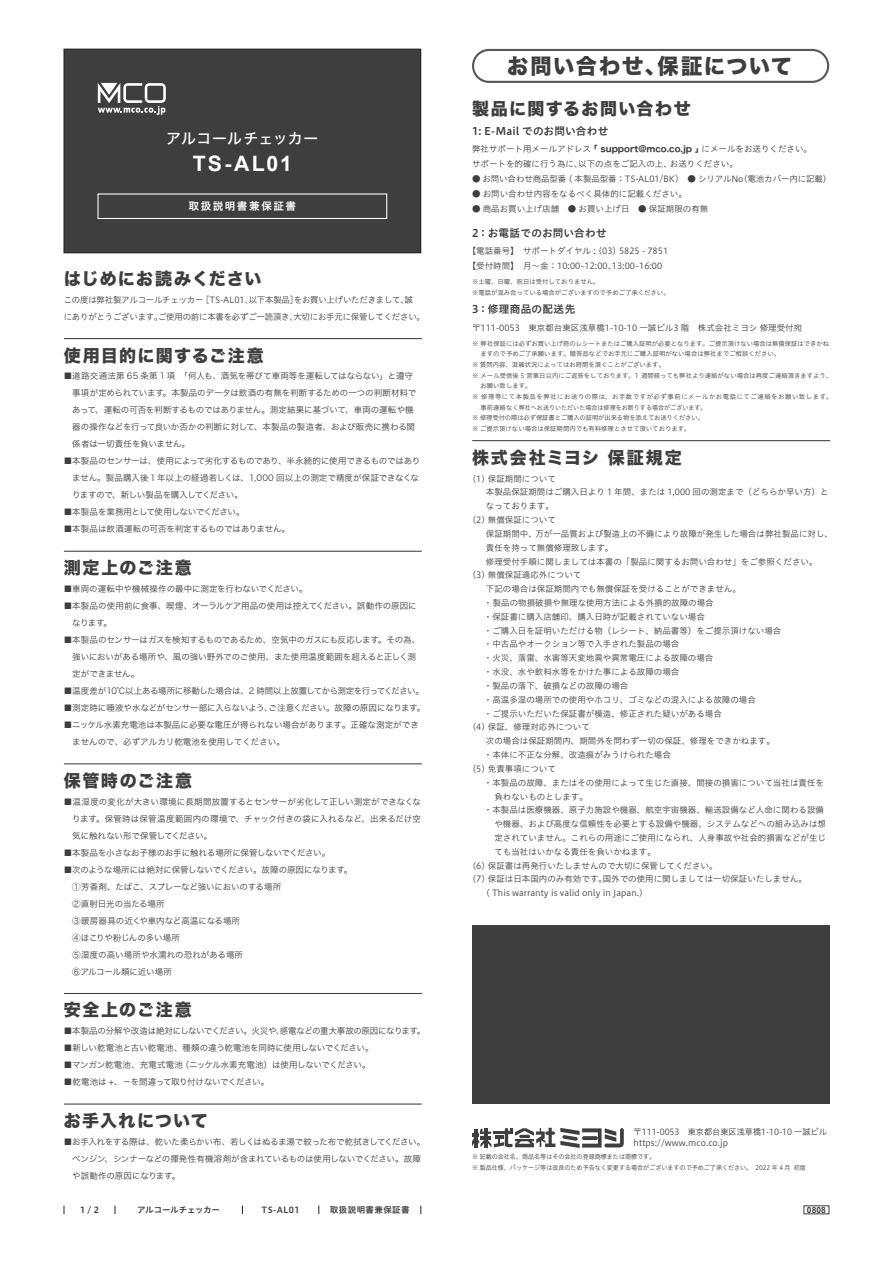
<style>
.page{position:relative;width:893px;height:1263px;background:#fff}
.page>*{position:absolute;margin:0;border:0;box-sizing:border-box;transform-origin:0 0}
.t1{font:21.3px "Hira Kaku Std N W8";letter-spacing:.075em;color:#3e3e3f}
.t2{font:700 21.3px "Arial";letter-spacing:.095em;color:#fff}
.t3{font:16.95px "Hira Kaku Std N W8";letter-spacing:.085em;color:#3e3e3f}
.t4{font:16.95px "Hira Kaku Std N W8";letter-spacing:.11em;color:#3e3e3f}
.t5{font:16.95px "Hira Kaku Std N W8";letter-spacing:.06em;color:#3e3e3f}
.t6{font:16.95px "Hira Kaku Std N W8";letter-spacing:.065em;color:#3e3e3f}
.t7{font:14.85px "Hira Kaku Std N W5";letter-spacing:.025em;color:#fff}
.t8{font:10.65px "Hiragino UD Sans Std W6";letter-spacing:.025em;color:#3e3e3f}
.t9{font:10.65px "Hiragino UD Sans Std W6";letter-spacing:.14em;color:#fff}
.t10{font:8.55px/14.9px "Hiragino UD Sans Std W3";color:#3e3e3f}
.t11{font:8.55px/17px "Hira Kaku Pro W3";letter-spacing:-.015em;color:#3e3e3f}
.t12{font:8.55px/17px "Hiragino UD Sans Std W3";letter-spacing:-.025em;color:#3e3e3f}
.t13{font:8.55px "Hira Kaku Pro W3";letter-spacing:-.035em;color:#3e3e3f}
.t14{font:8.55px/10.6px "Hiragino UD Sans Std W3";color:#3e3e3f;scale:.96 1}
.t15{font:8.55px "Hira Kaku Pro W3";letter-spacing:-.04em;color:#3e3e3f}
.t16{font:8.55px "Hira Kaku Pro W3";letter-spacing:-.05em;color:#3e3e3f}
.t17{font:8.55px "Hiragino UD Sans Std W6";letter-spacing:.03em;color:#3e3e3f}
.t18{font:8.55px "Hiragino UD Sans Std W6";letter-spacing:-.035em;color:#3e3e3f}
.t19{font:700 8.55px "Arial";color:#3e3e3f}
.t20{font:6.45px/10.6px "Hiragino UD Sans Std W3";color:#3e3e3f}
.t21{font:6.45px/10.6px "Hiragino UD Sans Std W3";color:#3e3e3f;scale:.95 1}
.t22{font:6.45px "Hiragino UD Sans Std W3";letter-spacing:.085em;color:#3e3e3f}
.t23{font:6.45px "Hiragino UD Sans Std W3";letter-spacing:-.025em;color:#3e3e3f}
.s1{font-family:"Hira Kaku Std W7"}
</style>
<div class="page">
<div style="left:64px;top:49px;width:357px;height:204px;background:#3e3e3f"></div>
<div style="left:64px;top:49px;width:357px;height:204px;border:1px solid #231f20"></div>
<svg style="left:98px;top:83px;width:68px;height:32px"></svg>
<div style="left:97px;top:193px;width:290px;height:26px;border:1px solid #fff"></div>
<hr style="left:472px;top:440px;width:358px;height:1px;background:#3e3e3f">
<hr style="left:64px;top:338px;width:357px;height:1px;background:#3e3e3f">
<svg style="left:472px;top:1128px;width:152px;height:20px"></svg>
<div style="left:804px;top:1205px;width:25px;height:9px;border:1px solid #3e3e3f"></div>
<div style="left:472px;top:49px;width:357px;height:34px;border:2px solid #57585a;border-radius:16px"></div>
<hr style="left:64px;top:551px;width:357px;height:1px;background:#3e3e3f">
<hr style="left:64px;top:763px;width:357px;height:1px;background:#3e3e3f">
<hr style="left:64px;top:993px;width:357px;height:1px;background:#3e3e3f">
<hr style="left:64px;top:1103px;width:357px;height:1px;background:#3e3e3f">
<div style="left:472px;top:925px;width:357px;height:178px;background:#3e3e3f"></div>
<h3 class="t7" style="left:166px;top:127px;width:154px">アルコールチェッカー</h3>
<h1 class="t2" style="left:193px;top:149px;width:101px">TS-AL01</h1>
<p class="t9" style="left:189px;top:198px;width:109px">取扱説明書兼保証書</p>
<h2 class="t5" style="left:64px;top:269px;width:199px">はじめにお読みください</h2>
<p class="t12" style="left:64px;top:291px;width:363px">この度は弊社製アルコールチェッカー ［TS-AL01、以下本製品］をお買い上げいただきまして、誠<br>にありがとうございます。ご使用の前に本書を必ずご一読頂き、大切にお手元に保管してください。</p>
<h2 class="t3" style="left:64px;top:346px;width:202px">使用目的に関するご注意</h2>
<p class="t11" style="left:72px;top:367px;width:346px;text-indent:-9px">■道路交通法第 65 条第 1 項　「何人も、酒気を帯びて車両等を運転してはならない」と遵守事項が定められています。本製品のデータは飲酒の有無を判断するための一つの判断材料であって、運転の可否を判断するものではありません。測定結果に基づいて、車両の運転や機器の操作などを行って良いか否かの判断に対して、本製品の製造者、および販売に携わる関係者は一切責任を負いません。</p>
<p class="t11" style="left:72px;top:452px;width:350px;text-indent:-9px">■本製品のセンサーは、使用によって劣化するものであり、半永続的に使用できるものではありません。製品購入後 1 年以上の経過若しくは、1,000 回以上の測定で精度が保証できなくなりますので、新しい製品を購入してください。</p>
<p class="t16" style="left:64px;top:504px;width:183px">■本製品を業務用として使用しないでください。</p>
<p class="t11" style="left:64px;top:520px;width:228px">■本製品は飲酒運転の可否を判定するものではありません。</p>
<h2 class="t3" style="left:64px;top:558px;width:130px">測定上のご注意</h2>
<p class="t11" style="left:64px;top:580px;width:245px">■車両の運転中や機械操作の最中に測定を行わないでください。</p>
<p class="t11" style="left:72px;top:597px;width:346px;text-indent:-9px">■本製品の使用前に食事、喫煙、オーラルケア用品の使用は控えてください。誤動作の原因になります。</p>
<p class="t11" style="left:72px;top:631px;width:349px;text-indent:-9px">■本製品のセンサーはガスを検知するものであるため、空気中のガスにも反応します。その為、強いにおいがある場所や、風の強い野外でのご使用、また使用温度範囲を超えると正しく測定ができません。</p>
<p class="t13" style="left:64px;top:683px;width:362px">■温度差が10℃以上ある場所に移動した場合は、2 時間以上放置してから測定を行ってください。</p>
<p class="t11" style="left:64px;top:699px;width:363px">■測定時に唾液や水などがセンサー部に入らないよう、ご注意ください。故障の原因になります。</p>
<p class="t11" style="left:72px;top:716px;width:348px;text-indent:-9px">■ニッケル水素充電池は本製品に必要な電圧が得られない場合があります。正確な測定ができませんので、必ずアルカリ乾電池を使用してください。</p>
<h2 class="t3" style="left:64px;top:771px;width:130px">保管時のご注意</h2>
<p class="t11" style="left:72px;top:792px;width:350px;text-align:justify;text-indent:-9px">■温湿度の変化が大きい環境に長期間放置するとセンサーが劣化して正しい測定ができなくなります。保管時は保管温度範囲内の環境で、チャック付きの袋に入れるなど、出来るだけ空気に触れない形で保管してください。　　</p>
<p class="t11" style="left:64px;top:843px;width:268px">■本製品を小さなお子様のお手に触れる場所に保管しないでください。</p>
<p class="t11" style="left:64px;top:860px;width:290px">■次のような場所には絶対に保管しないでください。故障の原因になります。　①芳香剤、たばこ、スプレーなど強いにおいのする場所<br>　②直射日光の当たる場所<br>　③暖房器具の近くや車内など高温になる場所<br>　④ほこりや粉じんの多い場所<br>　⑤湿度の高い場所や水濡れの恐れがある場所<br>　⑥アルコール類に近い場所</p>
<h2 class="t3" style="left:64px;top:1001px;width:129px">安全上のご注意</h2>
<p class="t13" style="left:64px;top:1024px;width:363px">■本製品の分解や改造は絶対にしないでください。火災や、感電などの重大事故の原因になります。</p>
<p class="t11" style="left:64px;top:1039px;width:311px">■新しい乾電池と古い乾電池、種類の違う乾電池を同時に使用しないでください。</p>
<p class="t11" style="left:64px;top:1056px;width:308px">■マンガン乾電池、充電式電池（ニッケル水素充電池）は使用しないでください。</p>
<p class="t15" style="left:64px;top:1075px;width:207px">■乾電池は +、－を間違って取り付けないでください。</p>
<h2 class="t6" style="left:64px;top:1112px;width:145px">お手入れについて</h2>
<p class="t11" style="left:72px;top:1133px;width:354px;text-indent:-9px">■お手入れをする際は、乾いた柔らかい布、若しくはぬるま湯で絞った布で乾拭きしてください。ベンジン、シンナーなどの揮発性有機溶剤が含まれているものは使用しないでください。故障や誤動作の原因になります。</p>
<p class="t17" style="left:80px;top:1203px;width:20px">1 / 2</p>
<p class="t18" style="left:137px;top:1203px;width:84px">アルコールチェッカー</p>
<p class="t17" style="left:262px;top:1203px;width:39px">TS-AL01</p>
<p class="t17" style="left:330px;top:1203px;width:81px">取扱説明書兼保証書</p>
<h1 class="t1" style="left:507px;top:54px;width:286px">お問い合わせ、保証について</h1>
<h2 class="t3" style="left:472px;top:99px;width:220px">製品に関するお問い合わせ</h2>
<p class="t8" style="left:472px;top:123px;width:138px">1: E-Mail でのお問い合わせ</p>
<p class="t10" style="left:472px;top:141px;width:342px">弊社サポート用メールアドレス <span class="s1">「 SUPPORT@MCO.CO.JP 」</span>にメールをお送りください。サポートを的確に行う為に、以下の点をご記入の上、お送りください。</p>
<p class="t10" style="left:472px;top:171px;width:361px">● お問い合わせ商品型番 （ 本製品型番 ： TS-AL01/BK）　● シリアルNo（電池カバー内に記載）</p>
<p class="t10" style="left:472px;top:186px;width:221px">● お問い合わせ内容をなるべく具体的に記載ください。　</p>
<p class="t10" style="left:472px;top:200px;width:238px">● 商品お買い上げ店舗　● お買い上げ日　● 保証期限の有無</p>
<p class="t10" style="left:468px;top:243px;width:202px">【電話番号】　サポートダイヤル : （03）5825 - 7851【受付時間】　月～金 ： 10:00~12:00、13:00~16:00</p>
<p class="t8" style="left:472px;top:225px;width:136px">2：お電話でのお問い合わせ</p>
<p class="t20" style="left:472px;top:276px;width:199px">※土曜、日曜、祝日は受付しておりません。<br>※電話が混み合っている場合がございますので予めご了承ください。</p>
<p class="t8" style="left:472px;top:301px;width:105px">3：修理商品の配送先</p>
<p class="t10" style="left:472px;top:320px;width:332px">〒111-0053　東京都台東区浅草橋1-10-10 一誠ビル3 階　株式会社ミヨシ 修理受付宛</p>
<p class="t20" style="left:472px;top:338px;width:359px">※ 弊社保証には必ずお買い上げ時のレシートまたはご購入証明が必要となります。ご提示頂けない場合は無償保証はできかね</p>
<p class="t20" style="left:480px;top:348px;width:301px">ますので予めご了承願います。贈答品などでお手元にご購入証明がない場合は弊社までご相談ください。</p>
<p class="t20" style="left:472px;top:359px;width:195px">※ 質問内容、混雑状況によってはお時間を頂くことがございます。</p>
<p class="t20" style="left:472px;top:370px;width:362px">※ メール受信後 5 営業日以内にご返答をしております。1 週間経っても弊社より連絡がない場合は再度ご連絡頂きますよう、</p>
<p class="t20" style="left:480px;top:380px;width:53px">お願い致します。</p>
<p class="t22" style="left:472px;top:392px;width:362px">※ 修理等にて本製品を弊社にお送りの際は、お手数ですが必ず事前にメールかお電話にてご連絡をお願い致します。</p>
<p class="t20" style="left:480px;top:401px;width:228px">事前連絡なく弊社へお送りいただいた場合は修理をお断りする場合がございます。</p>
<p class="t23" style="left:472px;top:413px;width:234px">※ 修理受付の際は必ず保証書とご購入の証明が出来る物を添えてお送りください。</p>
<p class="t20" style="left:472px;top:423px;width:220px">※ ご提示頂けない場合は保証期間内でも有料修理とさせて頂いております。</p>
<h2 class="t4" style="left:472px;top:448px;width:211px">株式会社ミヨシ 保証規定</h2>
<p class="t10" style="left:468px;top:470px;width:90px">（1）保証期間について</p>
<p class="t10" style="left:486px;top:484px;width:344px">本製品保証期間はご購入日より 1 年間、または 1,000 回の測定まで（どちらか早い方）と</p>
<p class="t10" style="left:486px;top:498px;width:70px">なっております。</p>
<p class="t10" style="left:468px;top:512px;width:90px">（2）無償保証について</p>
<p class="t10" style="left:486px;top:526px;width:349px">保証期間中、万が一品質および製造上の不備により故障が発生した場合は弊社製品に対し、</p>
<p class="t10" style="left:486px;top:540px;width:129px">責任を持って無償修理致します。</p>
<p class="t10" style="left:486px;top:553px;width:333px">修理受付手順に関しましては本書の「製品に関するお問い合わせ」をご参照ください。</p>
<p class="t10" style="left:468px;top:567px;width:115px">（3）無償保証適応外について</p>
<p class="t10" style="left:486px;top:581px;width:257px">下記の場合は保証期間内でも無償保証を受けることができません。</p>
<p class="t10" style="left:484px;top:595px;width:232px">・ 製品の物損破損や無理な使用方法による外損的故障の場合</p>
<p class="t10" style="left:484px;top:609px;width:223px">・ 保証書に購入店舗印、購入日時が記載されていない場合</p>
<p class="t10" style="left:484px;top:622px;width:299px">・ ご購入日を証明いただける物（レシート、納品書等）をご提示頂けない場合</p>
<p class="t10" style="left:484px;top:636px;width:197px">・ 中古品やオークション等で入手された製品の場合</p>
<p class="t10" style="left:484px;top:650px;width:231px">・ 火災、落雷、水害等天変地異や異常電圧による故障の場合</p>
<p class="t10" style="left:484px;top:664px;width:197px">・ 水没、水や飲料水等をかけた事による故障の場合</p>
<p class="t10" style="left:484px;top:678px;width:146px">・ 製品の落下、破損などの故障の場合</p>
<p class="t10" style="left:484px;top:692px;width:274px">・ 高温多湿の場所での使用やホコリ、ゴミなどの混入による故障の場合</p>
<p class="t10" style="left:484px;top:705px;width:240px">・ ご提示いただいた保証書が模造、修正された疑いがある場合</p>
<p class="t10" style="left:468px;top:719px;width:124px">（4）保証、修理対応外について</p>
<p class="t10" style="left:486px;top:733px;width:291px">次の場合は保証期間内、期間外を問わず一切の保証、修理をできかねます。</p>
<p class="t10" style="left:484px;top:747px;width:189px">・ 本体に不正な分解、改造痕がみうけられた場合</p>
<p class="t10" style="left:468px;top:761px;width:90px">（5）免責事項について</p>
<p class="t10" style="left:484px;top:774px;width:342px">・ 本製品の故障、またはその使用によって生じた直接、間接の損害について当社は責任を</p>
<p class="t10" style="left:486px;top:788px;width:104px">　負わないものとします。</p>
<p class="t10" style="left:484px;top:802px;width:342px">・ 本製品は医療機器、原子力施設や機器、航空宇宙機器、輸送設備など人命に関わる設備</p>
<p class="t10" style="left:486px;top:816px;width:342px">　や機器、および高度な信頼性を必要とする設備や機器、システムなどへの組み込みは想</p>
<p class="t10" style="left:486px;top:830px;width:342px">　定されていません。これらの用途にご使用になられ、人身事故や社会的損害などが生じ</p>
<p class="t10" style="left:486px;top:844px;width:172px">　ても当社はいかなる責任を負いかねます。</p>
<p class="t10" style="left:468px;top:857px;width:251px">（6）保証書は再発行いたしませんので大切に保管してください。</p>
<p class="t10" style="left:468px;top:871px;width:341px">（7）保証は日本国内のみ有効です。国外での使用に関しましては一切保証いたしません。</p>
<p class="t10" style="left:482px;top:885px;width:168px">（ This warranty is valid only in Japan.）</p>
<p class="t14" style="left:634px;top:1126px;width:203px">〒111-0053　東京都台東区浅草橋1-10-10 一誠ビルhttps://www.mco.co.jp</p>
<p class="t21" style="left:472px;top:1151px;width:353px">※ 記載の会社名、商品名等はその会社の登録商標または商標です。<br>※ 製品仕様、パッケージ等は改良のため予告なく変更する場合がございますので予めご了承ください。 2022 年 4 月 初版</p>
<p class="t19" style="left:807px;top:1204px;width:20px">0808</p>
</div>
